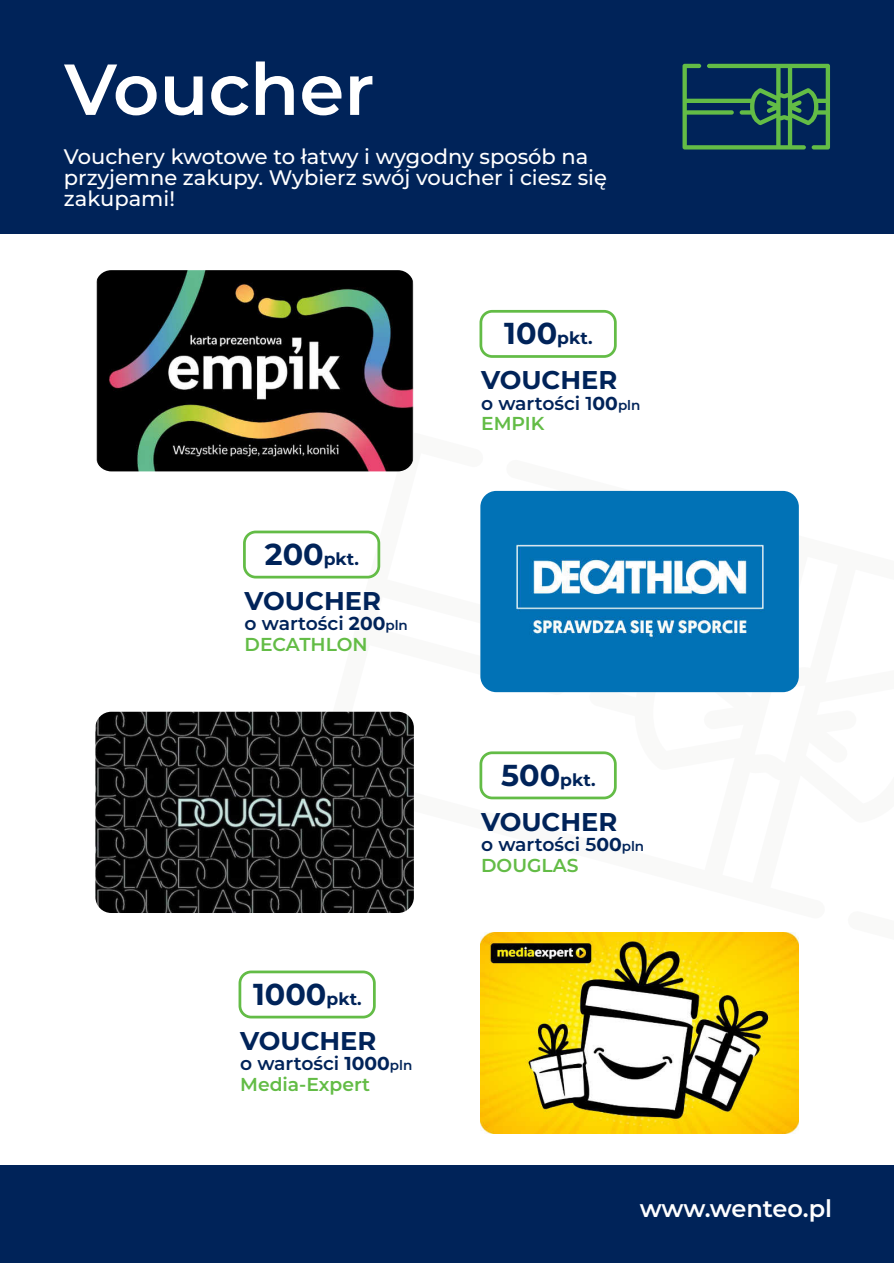
<style>
.page{position:relative;width:894px;height:1263px;background:#fff}
.page>*{position:absolute;margin:0;border:0;box-sizing:border-box;transform-origin:0 0}
.t1{font:600 72px "Montserrat";color:#fff}
.t2{font:700 30.3px "Montserrat";color:#002359}
.t3{font:700 25.65px "Montserrat";color:#002359}
.t4{font:600 24px "Montserrat";letter-spacing:-.005em;color:#fff}
.t5{font:500 21px/21px "Montserrat";color:#fff}
.t6{font:600 18.75px/20.5px "Montserrat";color:#002359}
.t7{font:600 18.75px/20.5px "Montserrat";color:#63bc46}
.t8{font:700 17.1px "Montserrat";color:#002359}
.s1{font-size:30.3px}
.s2{font-weight:700}
.s3{font-size:13.5px}
.s4{color:#63bc46}
.s5{font-size:17.1px}
.s6{color:#002359}
.s7{font-weight:700;color:#002359}
.s8{font-size:13.5px;color:#002359}
</style>
<div class="page">
<div style="left:0;top:0;width:893px;height:233px;background:#002359"></div>
<svg style="left:314px;top:432px;width:485px;height:514px"></svg>
<svg style="left:682px;top:64px;width:147px;height:86px"></svg>
<div style="left:0;top:1165px;width:893px;height:98px;background:#002359"></div>
<img style="left:480px;top:933px;width:318px;height:201px">
<img style="left:95px;top:712px;width:318px;height:201px;border-radius:16px">
<img style="left:95px;top:270px;width:318px;height:201px;border-radius:16px">
<div style="left:479px;top:310px;width:137px;height:48px;border:3px solid #63bc46;border-radius:11px"></div>
<div style="left:243px;top:531px;width:137px;height:47px;border:3px solid #63bc46;border-radius:11px"></div>
<div style="left:479px;top:751px;width:137px;height:48px;border:3px solid #63bc46;border-radius:11px"></div>
<div style="left:238px;top:970px;width:137px;height:48px;border:3px solid #63bc46;border-radius:11px"></div>
<img style="left:480px;top:491px;width:318px;height:201px;border-radius:16px">
<h1 class="t1" style="left:64px;top:45px;width:311px">Voucher</h1>
<p class="t5" style="left:64px;top:146px;width:544px">Vouchery kwotowe to łatwy i wygodny sposób na przyjemne zakupy. Wybierz swój voucher i ciesz się zakupami!</p>
<p class="t8" style="left:504px;top:328px;width:90px"><span class="s1">100</span>pkt.</p>
<p class="t8" style="left:265px;top:549px;width:96px"><span class="s1">200</span>pkt.</p>
<p class="t3" style="left:244px;top:585px;width:138px">VOUCHER</p>
<p class="t6" style="left:244px;top:613px;width:165px">o wartości <span class="s2">200</span><span class="s3">pln<br></span><span class="s4">DECATHLON</span></p>
<h2 class="t2" style="left:253px;top:976px;width:110px">1000<span class="s5">pkt.</span></h2>
<p class="t3" style="left:240px;top:1025px;width:138px">VOUCHER</p>
<p class="t7" style="left:240px;top:1053px;width:174px"><span class="s6">o wartości</span> <span class="s7">1000</span><span class="s8">pln<br></span>Media-Expert</p>
<p class="t3" style="left:481px;top:364px;width:138px">VOUCHER</p>
<p class="t6" style="left:481px;top:393px;width:161px">o wartości 1<span class="s2">00</span><span class="s3">pln<br></span><span class="s4">EMPIK</span></p>
<p class="t8" style="left:501px;top:769px;width:96px"><span class="s1">500</span>pkt.</p>
<p class="t3" style="left:481px;top:806px;width:138px">VOUCHER</p>
<p class="t6" style="left:481px;top:834px;width:164px">o wartości 5<span class="s2">00</span><span class="s3">pln<br></span><span class="s4">DOUGLAS</span></p>
<p class="t4" style="left:639px;top:1194px;width:194px">www.wenteo.pl</p>
</div>
